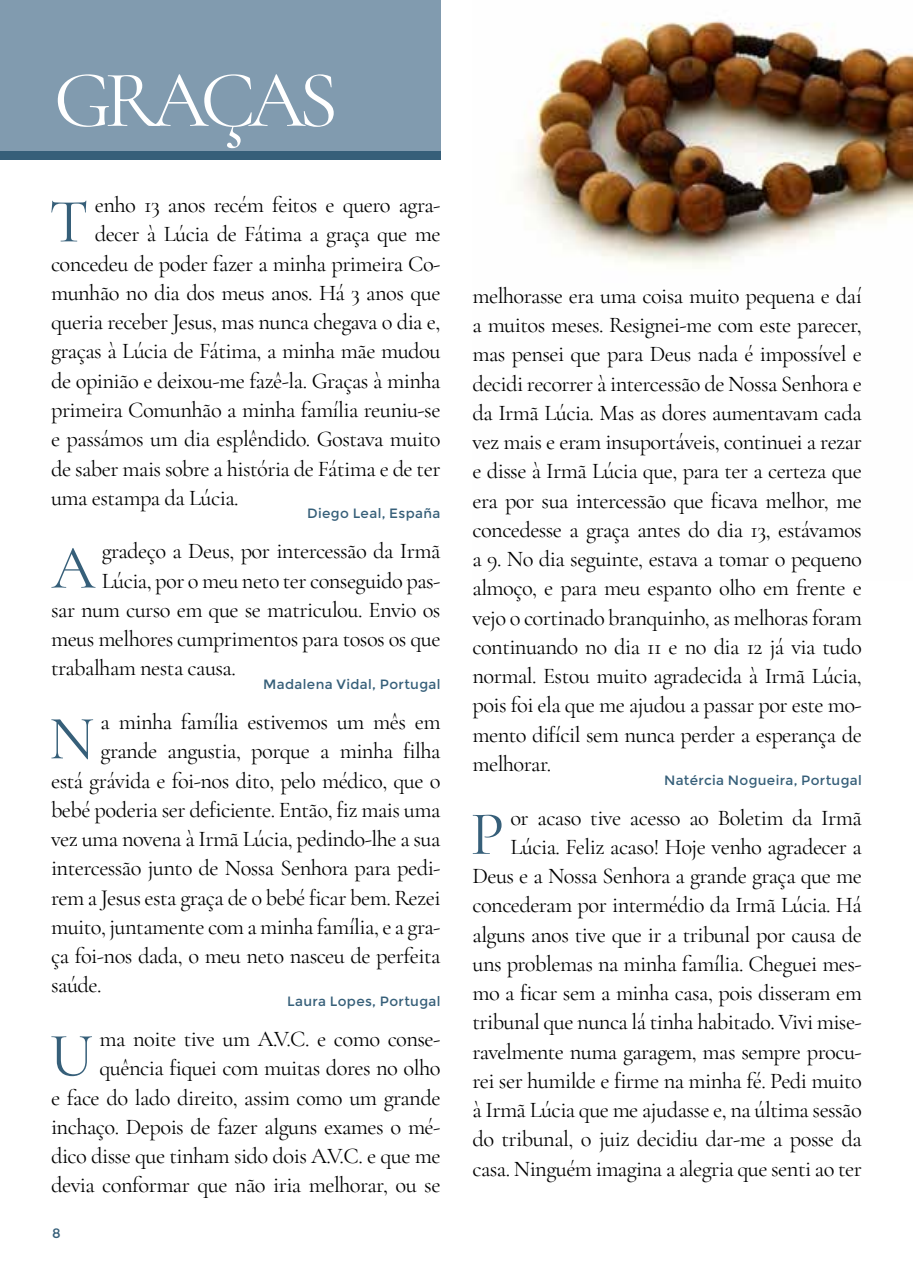
<style>
.page{position:relative;width:913px;height:1276px;background:#fff}
.page>*{position:absolute;margin:0;border:0;box-sizing:border-box;transform-origin:0 0}
.t1{font:81px "Cormorant Garamond";letter-spacing:-.09em;color:#fff}
.t2{font:62.32px "Cormorant Garamond";color:#365f79}
.t3{font:22.5px/29.2px "Cormorant Garamond";letter-spacing:-.025em;color:#000;text-align:right}
.t4{font:13.5px "Montserrat";letter-spacing:.025em;color:#365f79}
</style>
<div class="page">
<div style="left:0;top:0;width:440px;height:159px;background:#819baf"></div>
<div style="left:0;top:151px;width:440px;height:8px;background:#365f79"></div>
<img style="left:518px;top:20px;width:394px;height:247px">
<h1 class="t1" style="left:54px;top:51px;width:285px">GRAÇAS</h1>
<h2 class="t2" style="left:49px;top:184px;width:41px">T</h2>
<p class="t3" style="left:95px;top:190px;width:347px">enho 13 anos recém feitos e quero agra-</p>
<p class="t3" style="left:95px;top:220px;width:347px">decer à Lúcia de Fátima a graça que me</p>
<p class="t3" style="left:51px;top:249px;width:391px">concedeu de poder fazer a minha primeira Co-</p>
<p class="t3" style="left:51px;top:278px;width:391px">munhão no dia dos meus anos. Há 3 anos que</p>
<p class="t3" style="left:51px;top:307px;width:391px">queria receber Jesus, mas nunca chegava o dia e,</p>
<p class="t3" style="left:51px;top:337px;width:391px">graças à Lúcia de Fátima, a minha mãe mudou</p>
<p class="t3" style="left:51px;top:366px;width:391px">de opinião e deixou-me fazê-la. Graças à minha</p>
<p class="t3" style="left:51px;top:395px;width:391px">primeira Comunhão a minha família reuniu-se</p>
<p class="t3" style="left:51px;top:424px;width:391px">e passámos um dia esplêndido. Gostava muito</p>
<p class="t3" style="left:51px;top:454px;width:391px">de saber mais sobre a história de Fátima e de ter</p>
<p class="t3" style="left:51px;top:483px;width:189px">uma estampa da Lúcia.</p>
<p class="t4" style="left:307px;top:506px;width:135px">Diego Leal, España</p>
<h2 class="t2" style="left:52px;top:530px;width:45px">A</h2>
<p class="t3" style="left:102px;top:536px;width:340px">gradeço a Deus, por intercessão da Irmã</p>
<p class="t3" style="left:102px;top:566px;width:340px">Lúcia, por o meu neto ter conseguido pas-</p>
<p class="t3" style="left:51px;top:595px;width:391px">sar num curso em que se matriculou. Envio os</p>
<p class="t3" style="left:51px;top:624px;width:391px">meus melhores cumprimentos para tosos os que</p>
<p class="t3" style="left:51px;top:653px;width:186px">trabalham nesta causa.</p>
<p class="t4" style="left:263px;top:676px;width:179px">Madalena Vidal, Portugal</p>
<h2 class="t2" style="left:49px;top:700px;width:47px">N</h2>
<p class="t3" style="left:101px;top:707px;width:341px">a minha família estivemos um mês em</p>
<p class="t3" style="left:101px;top:736px;width:341px">grande angustia, porque a minha filha</p>
<p class="t3" style="left:51px;top:766px;width:391px">está grávida e foi-nos dito, pelo médico, que o</p>
<p class="t3" style="left:51px;top:795px;width:391px">bebé poderia ser deficiente. Então, fiz mais uma</p>
<p class="t3" style="left:51px;top:824px;width:391px">vez uma novena à Irmã Lúcia, pedindo-lhe a sua</p>
<p class="t3" style="left:51px;top:853px;width:391px">intercessão junto de Nossa Senhora para pedi-</p>
<p class="t3" style="left:51px;top:883px;width:391px">rem a Jesus esta graça de o bebé ficar bem. Rezei</p>
<p class="t3" style="left:51px;top:912px;width:391px">muito, juntamente com a minha família, e a gra-</p>
<p class="t3" style="left:51px;top:941px;width:391px">ça foi-nos dada, o meu neto nasceu de perfeita</p>
<p class="t3" style="left:51px;top:970px;width:52px">saúde.</p>
<p class="t4" style="left:287px;top:993px;width:155px">Laura Lopes, Portugal</p>
<h2 class="t2" style="left:50px;top:1017px;width:45px">U</h2>
<p class="t3" style="left:51px;top:1024px;width:391px">ma noite tive um A.V.C. e como conse&shy;quência fiquei com muitas dores no olho<br>e face do lado direito, assim como um grande inchaço. Depois de fazer alguns exames o mé&shy;dico disse que tinham sido dois A.V.C. e que me devia conformar que não iria melhorar, ou se</p>
<p class="t4" style="left:52px;top:1225px;width:10px">8</p>
<p class="t3" style="left:472px;top:281px;width:391px;text-align:justify">melhorasse era uma coisa muito pequena e daí a muitos meses. Resignei-me com este parecer, mas pensei que para Deus nada é impossível e decidi recorrer à intercessão de Nossa Senhora e da Irmã Lúcia. Mas as dores aumentavam cada vez mais e eram insuportáveis, continuei a rezar e disse à Irmã Lúcia que, para ter a certeza que era por sua intercessão que ficava melhor, me concedesse a graça antes do dia 13, estávamos a 9. No dia seguinte, estava a tomar o pequeno almoço, e para meu espanto olho em frente e vejo o cortinado branquinho, as melhoras foram continuando no dia 11 e no dia 12 já via tudo normal. Estou muito agradecida à Irmã Lúcia, pois foi ela que me ajudou a passar por este mo&shy;mento difícil sem nunca perder a esperança de melhorar.</p>
<p class="t4" style="left:663px;top:772px;width:199px">Natércia Nogueira, Portugal</p>
<h2 class="t2" style="left:470px;top:796px;width:35px">P</h2>
<p class="t3" style="left:472px;top:803px;width:391px">or acaso tive acesso ao Boletim da Irmã Lúcia. Feliz acaso! Hoje venho agradecer a Deus e a Nossa Senhora a grande graça que me concederam por intermédio da Irmã Lúcia. Há alguns anos tive que ir a tribunal por causa de uns problemas na minha família. Cheguei mes&shy;mo a ficar sem a minha casa, pois disseram em tribunal que nunca lá tinha habitado. Vivi mise&shy;ravelmente numa garagem, mas sempre procu&shy;rei ser humilde e firme na minha fé. Pedi muito à Irmã Lúcia que me ajudasse e, na última sessão do tribunal, o juiz decidiu dar-me a posse da casa. Ninguém imagina a alegria que senti ao ter</p>
</div>
